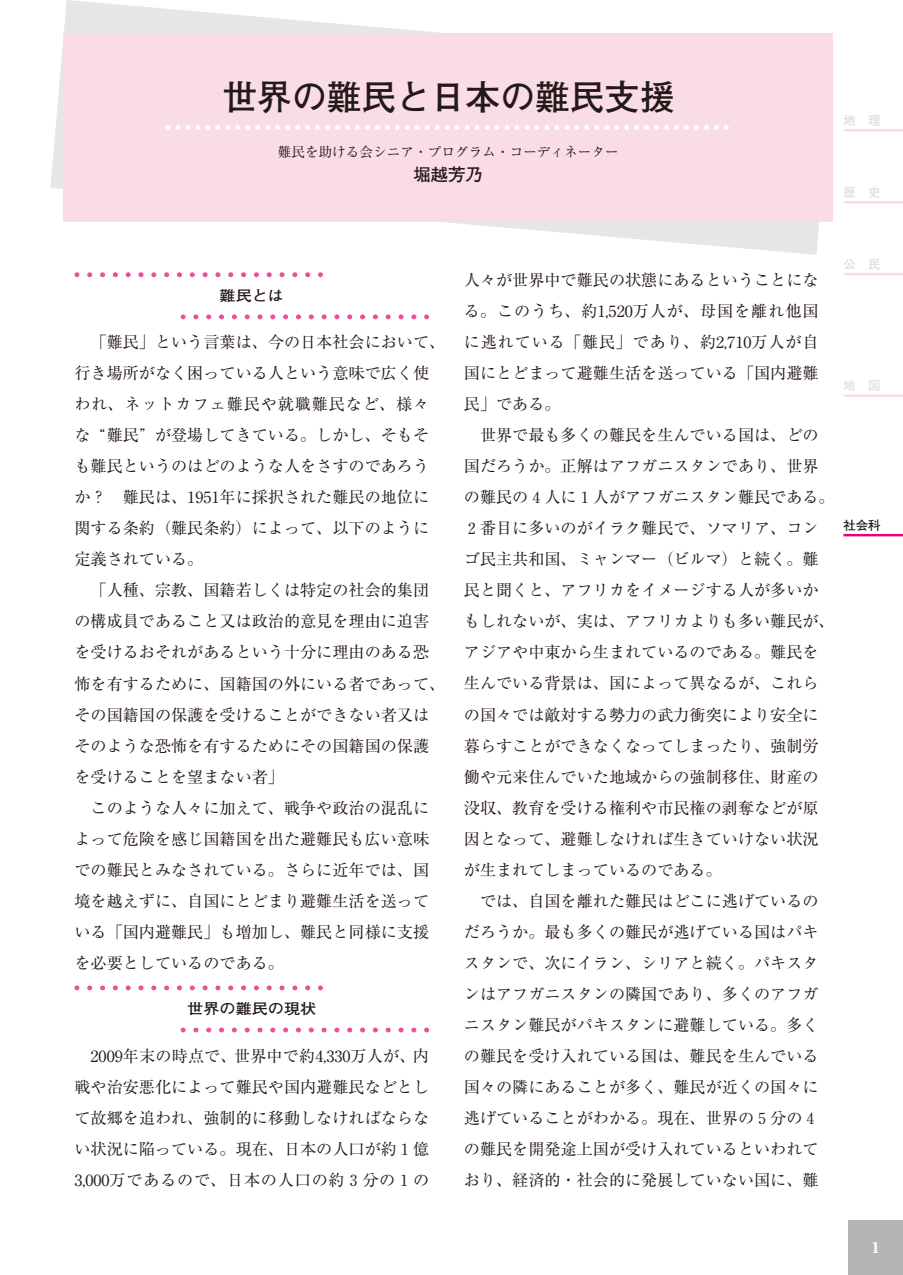
<style>
.page{position:relative;width:903px;height:1275px;background:#fff}
.page>*{position:absolute;margin:0;border:0;box-sizing:border-box;transform-origin:0 0}
.t1{font:34.65px "Futo Go B101 Bold 83 pv RKSJ H";color:#231916}
.t2{font:17.32px "Futo Go B101 Bold 83 pv RKSJ H";color:#231916}
.t3{font:700 17.32px "Adobe Garamond";color:#fff}
.t4{font:16.1px/31px "Ryumin";color:#231916}
.t5{font:700 14.53px "Futo Go B101";color:#231916;scale:1.11 1}
.t6{font:13.65px "Ryumin regular 83 pv RKSJ H";color:#231916}
.t7{font:700 12.42px "Futo Go B101";color:#dcdddd}
.t8{font:700 12.42px "Futo Go B101";color:#231916}
</style>
<div class="page">
<div style="left:848px;top:1220px;width:55px;height:55px;background:#b5b5b6"></div>
<svg style="left:50px;top:0;width:769px;height:255px"></svg>
<div style="left:64px;top:33px;width:769px;height:189px;background:#fadce9"></div>
<svg style="left:168px;top:125px;width:560px;height:5px"></svg>
<svg style="left:90px;top:272px;width:221px;height:5px"></svg>
<svg style="left:196px;top:314px;width:221px;height:5px"></svg>
<svg style="left:90px;top:985px;width:221px;height:5px"></svg>
<svg style="left:196px;top:1027px;width:221px;height:5px"></svg>
<hr style="left:843px;top:201px;width:60px;height:2px;background:#fadce9">
<hr style="left:843px;top:273px;width:60px;height:2px;background:#fadce9">
<hr style="left:843px;top:394px;width:60px;height:3px;background:#fadce9">
<hr style="left:843px;top:534px;width:60px;height:2px;background:#e4007f">
<hr style="left:843px;top:129px;width:60px;height:2px;background:#fadce9">
<h1 class="t1" style="left:223px;top:77px;width:453px">世界の難民と日本の難民支援</h1>
<p class="t6" style="left:278px;top:144px;width:343px">難民を助ける会シニア・プログラム・コーディネーター</p>
<p class="t2" style="left:413px;top:165px;width:71px">堀越芳乃</p>
<p class="t7" style="left:843px;top:113px;width:39px">地　理</p>
<p class="t7" style="left:843px;top:185px;width:39px">歴　史</p>
<p class="t5" style="left:220px;top:287px;width:60px">難民とは</p>
<p class="t4" style="left:74px;top:327px;width:372px">　「難民」という言葉は、今の日本社会において、行き場所がなく困っている人という意味で広く使われ、ネットカフェ難民や就職難民など、様々な“難民”が登場してきている。しかし、そもそも難民というのはどのような人をさすのであろうか？　難民は、1951年に採択された難民の地位に関する条約（難民条約）によって、以下のように定義されている。<br>　「人種、宗教、国籍若しくは特定の社会的集団の構成員であること又は政治的意見を理由に迫害を受けるおそれがあるという十分に理由のある恐怖を有するために、国籍国の外にいる者であって、その国籍国の保護を受けることができない者又はそのような恐怖を有するためにその国籍国の保護を受けることを望まない者」<br>　このような人々に加えて、戦争や政治の混乱によって危険を感じ国籍国を出た避難民も広い意味での難民とみなされている。さらに近年では、国境を越えずに、自国にとどまり避難生活を送っている「国内避難民」も増加し、難民と同様に支援を必要としているのである。</p>
<p class="t5" style="left:187px;top:1001px;width:118px">世界の難民の現状</p>
<p class="t4" style="left:74px;top:1040px;width:356px;text-align:justify">　2009年末の時点で、世界中で約4,330万人が、内戦や治安悪化によって難民や国内避難民などとして故郷を追われ、強制的に移動しなければならない状況に陥っている。現在、日本の人口が約１億3,000万であるので、日本の人口の約３分の１の</p>
<p class="t4" style="left:464px;top:265px;width:372px">人々が世界中で難民の状態にあるということになる。このうち、約1,520万人が、母国を離れ他国に逃れている「難民」であり、約2,710万人が自国にとどまって避難生活を送っている「国内避難民」である。<br>　世界で最も多くの難民を生んでいる国は、どの国だろうか。正解はアフガニスタンであり、世界の難民の４人に１人がアフガニスタン難民である。<br>２番目に多いのがイラク難民で、ソマリア、コンゴ民主共和国、ミャンマー（ビルマ）と続く。難民と聞くと、アフリカをイメージする人が多いかもしれないが、実は、アフリカよりも多い難民が、アジアや中東から生まれているのである。難民を生んでいる背景は、国によって異なるが、これらの国々では敵対する勢力の武力衝突により安全に暮らすことができなくなってしまったり、強制労働や元来住んでいた地域からの強制移住、財産の没収、教育を受ける権利や市民権の剥奪などが原因となって、避難しなければ生きていけない状況が生まれてしまっているのである。<br>　では、自国を離れた難民はどこに逃げているのだろうか。最も多くの難民が逃げている国はパキスタンで、次にイラン、シリアと続く。パキスタンはアフガニスタンの隣国であり、多くのアフガニスタン難民がパキスタンに避難している。多くの難民を受け入れている国は、難民を生んでいる国々の隣にあることが多く、難民が近くの国々に逃げていることがわかる。現在、世界の５分の４の難民を開発途上国が受け入れているといわれており、経済的・社会的に発展していない国に、難</p>
<p class="t7" style="left:843px;top:257px;width:39px">公　民</p>
<p class="t7" style="left:843px;top:379px;width:39px">地　図</p>
<p class="t8" style="left:843px;top:518px;width:39px">社会科</p>
<p class="t3" style="left:871px;top:1238px;width:11px">1</p>
</div>
